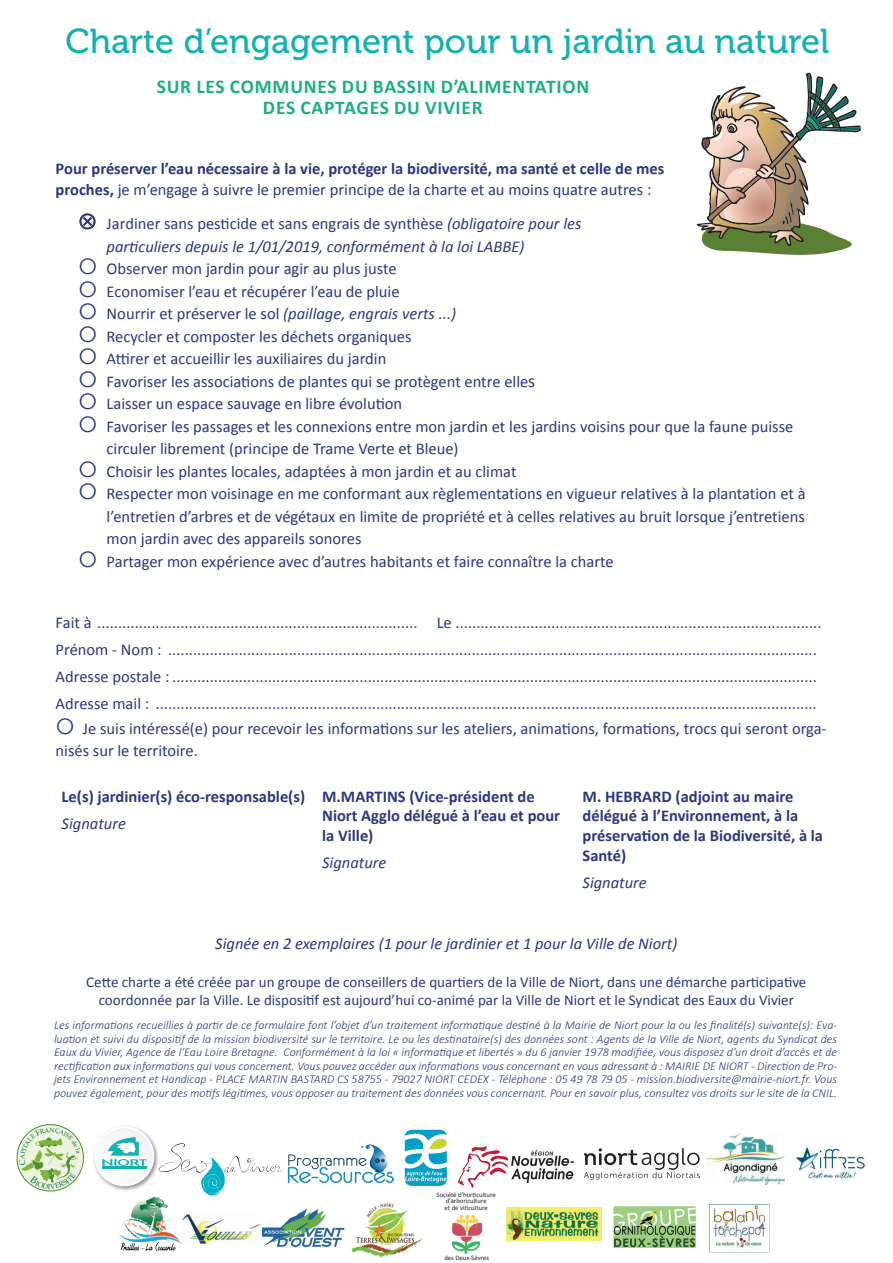
<style>
.page{position:relative;width:893px;height:1263px;background:#fff}
.page>*{position:absolute;margin:0;border:0;box-sizing:border-box;transform-origin:0 0}
.t1{font:34.5px "Museo 500";color:#13b2b2}
.t2{font:700 19.5px/21px "Calibri";letter-spacing:.04em;color:#1baf85;text-align:center}
.t3{font:16.5px/22.5px "Calibri";color:#2c3785}
.t4{font:700 16.5px/19.8px "Calibri";color:#2c3785}
.t5{font:italic 16.5px/22.5px "Calibri";color:#2c3785}
.t6{font:15px/18px "Calibri";color:#2c3785;text-align:center}
.t7{font:italic 300 12px/13.5px "Calibri";color:#2c3785;text-align:justify}
.t8{font:6.75px/6.8px "Calibri";color:#231f20;text-align:center}
.s1{font-weight:400}
.s2{font-style:normal}
.s3{font-style:italic}
.s4{font-size:18px}
</style>
<div class="page">
<img style="left:93px;top:1126px;width:67px;height:72px">
<div style="left:95px;top:1127px;width:59px;height:59px;background:#fff;border:1px solid #fff;border-radius:50%"></div>
<div style="left:96px;top:1128px;width:56px;height:56px;background:#f8f9fa;border-radius:28px"></div>
<hr style="left:102px;top:1167px;width:45px;height:2px;background:#13b2b2">
<svg style="left:102px;top:1137px;width:45px;height:29px"></svg>
<svg style="left:404px;top:1129px;width:43px;height:57px"></svg>
<img style="left:261px;top:1208px;width:84px;height:40px">
<img style="left:351px;top:1203px;width:72px;height:54px">
<img style="left:452px;top:1215px;width:29px;height:39px">
<img style="left:287px;top:1144px;width:106px;height:40px">
<svg style="left:159px;top:1143px;width:123px;height:52px"></svg>
<img style="left:613px;top:1206px;width:83px;height:42px">
<img style="left:506px;top:1207px;width:96px;height:33px">
<svg style="left:697px;top:73px;width:164px;height:182px"></svg>
<svg style="left:458px;top:1146px;width:116px;height:42px"></svg>
<svg style="left:584px;top:1148px;width:116px;height:32px"></svg>
<img style="left:796px;top:1147px;width:69px;height:32px">
<img style="left:182px;top:1214px;width:78px;height:30px">
<img style="left:705px;top:1134px;width:79px;height:50px">
<img style="left:119px;top:1198px;width:62px;height:53px">
<img style="left:709px;top:1205px;width:57px;height:47px">
<svg style="left:16px;top:1124px;width:68px;height:68px"></svg>
<h1 class="t1" style="left:66px;top:22px;width:765px">Charte d’engagement pour un jardin au naturel</h1>
<p class="t2" style="left:157px;top:76px;width:434px">SUR LES COMMUNES DU BASSIN D’ALIMENTATION<br>DES CAPTAGES DU VIVIER</p>
<p class="t4" style="left:56px;top:157px;width:610px;line-height:21.6px">Pour préserver l’eau nécessaire à la vie, protéger la biodiversité, ma santé et celle de mes proches, <span class="s1">je m’engage à suivre le premier principe de la charte et au moins quatre autres :</span></p>
<p class="t5" style="left:107px;top:212px;width:476px"><span class="s2">Jardiner sans pesticide et sans engrais de synthèse</span> (obligatoire pour les particuliers depuis le 1/01/2019, conformément à la loi LABBE)</p>
<p class="t3" style="left:107px;top:257px;width:700px">Observer mon jardin pour agir au plus juste<br>Economiser l’eau et récupérer l’eau de pluie<br>Nourrir et préserver le sol <span class="s3">(paillage, engrais verts ...)<br></span>Recycler et composter les déchets organiques<br>Attirer et accueillir les auxiliaires du jardin<br>Favoriser les associations de plantes qui se protègent entre elle<span class="s4">s<br></span>Laisser un espace sauvage en libre évolution<br>Favoriser les passages et les connexions entre mon jardin et les jardins voisins pour que la faune puisse circuler librement (principe de Trame Verte et Bleue)<br>Choisir les plantes locales, adaptées à mon jardin et au climat<br>Respecter mon voisinage en me conformant aux règlementations en vigueur relatives à la plantation et à l’entretien d’arbres et de végétaux en limite de propriété et à celles relatives au bruit lorsque j’entretiens mon jardin avec des appareils sonores<br>Partager mon expérience avec d’autres habitants et faire connaître la charte</p>
<p class="t3" style="left:56px;top:609px;width:767px;line-height:27px">Fait à ............................................................................. Le ........................................................................................<br>Prénom - Nom : ............................................................................................................................................................<br>Adresse postale : ...........................................................................................................................................................<br>Adresse mail : ...............................................................................................................................................................</p>
<p class="t3" style="left:56px;top:718px;width:772px;line-height:21.6px;text-indent:27px">Je suis intéressé(e) pour recevoir les informations sur les ateliers, animations, formations, trocs qui seront orga&shy;nisés sur le territoire.</p>
<p class="t4" style="left:62px;top:786px;width:245px">Le(s) jardinier(s) éco-responsable(s)</p>
<p class="t5" style="left:62px;top:811px;width:66px">Signature</p>
<p class="t4" style="left:322px;top:786px;width:240px">M.MARTINS (Vice-président de<br>Niort Agglo délégué à l’eau et pour la Ville)</p>
<p class="t5" style="left:322px;top:851px;width:66px">Signature</p>
<p class="t4" style="left:583px;top:786px;width:242px">M. HEBRARD (adjoint au maire délégué à l’Environnement, à la préservation de la Biodiversité, à la<br>Santé)</p>
<p class="t5" style="left:583px;top:871px;width:66px">Signature</p>
<p class="t5" style="left:215px;top:932px;width:464px">Signée en 2 exemplaires (1 pour le jardinier et 1 pour la Ville de Niort)</p>
<p class="t6" style="left:86px;top:973px;width:722px">Cette charte a été créée par un groupe de conseillers de quartiers de la Ville de Niort, dans une démarche participative coordonnée par la Ville. Le dispositif est aujourd’hui co-animé par la Ville de Niort et le Syndicat des Eaux du Vivier</p>
<p class="t7" style="left:54px;top:1018px;width:785px">Les informations recueillies à partir de ce formulaire font l’objet d’un traitement informatique destiné à la Mairie de Niort pour la ou les finalité(s) suivante(s): Eva&shy;luation et suivi du dispositif de la mission biodiversité sur le territoire. Le ou les destinataire(s) des données sont : Agents de la Ville de Niort, agents du Syndicat des Eaux du Vivier, Agence de l’Eau Loire Bretagne. Conformément à la loi « informatique et libertés » du 6 janvier 1978 modifiée, vous disposez d’un droit d’accès et de rectification aux informations qui vous concernent. Vous pouvez accéder aux informations vous concernant en vous adressant à : MAIRIE DE NIORT - Direction de Pro&shy;jets Environnement et Handicap - PLACE MARTIN BASTARD CS 58755 - 79027 NIORT CEDEX - Téléphone : 05 49 78 79 05 - mission.biodiversite@mairie-niort.fr. Vous pouvez également, pour des motifs légitimes, vous opposer au traitement des données vous concernant. Pour en savoir plus, consultez vos droits sur le site de la CNIL.</p>
<p class="t8" style="left:437px;top:1191px;width:61px">Société d'horticulture d'arboriculture<br>et de viticulture</p>
<p class="t8" style="left:444px;top:1254px;width:46px">des Deux-Sèvres</p>
</div>
